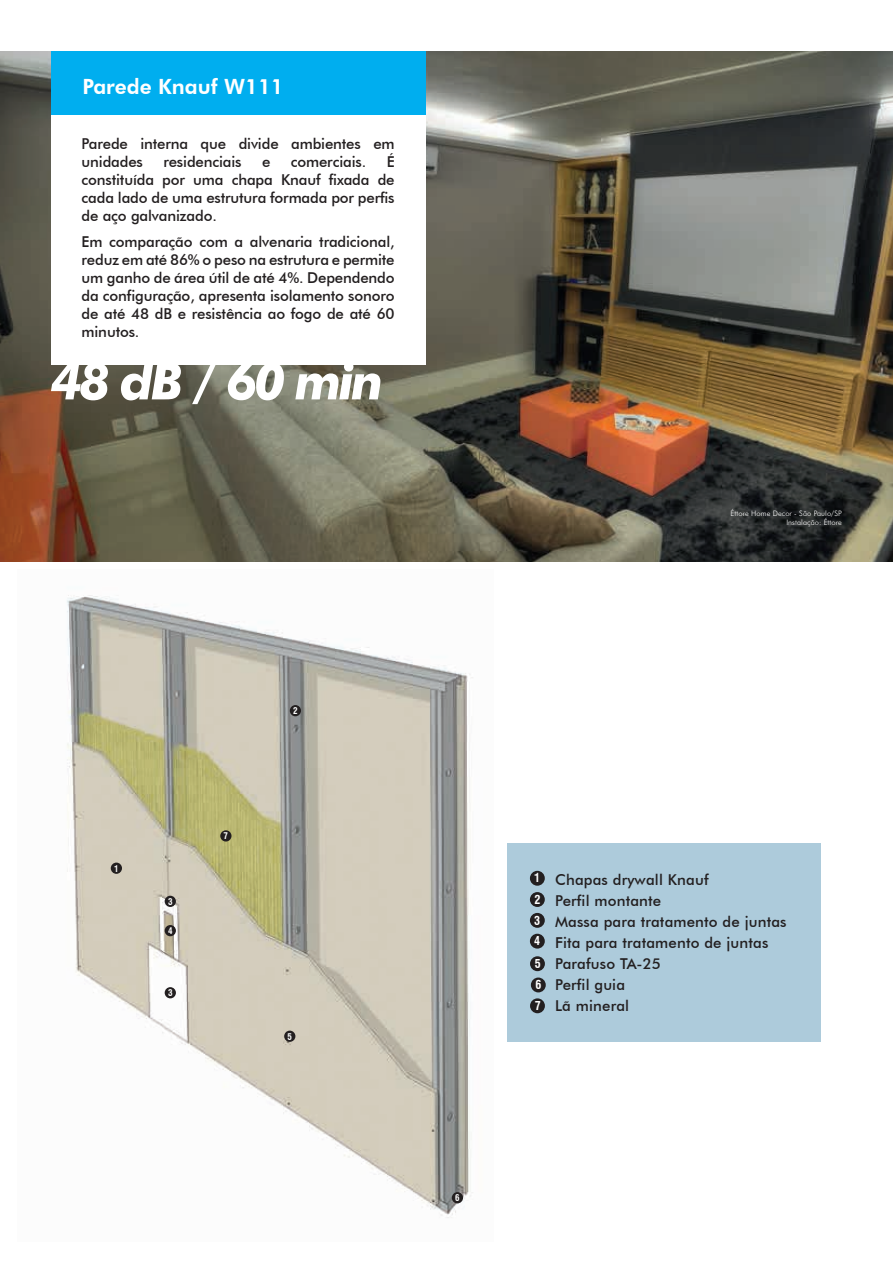
<style>
.page{position:relative;width:893px;height:1263px;background:#fff}
.page>*{position:absolute;margin:0;border:0;box-sizing:border-box;transform-origin:0 0}
.t1{font:italic 700 51px "Futura BT";letter-spacing:-.06em;color:#fff}
.t2{font:800 21px "Futura BT";color:#fff}
.t3{font:500 15px/18px "Futura BT";letter-spacing:-.01em;color:#231f20;text-align:justify}
.t4{font:500 15px/21px "Futura BT";letter-spacing:.01em;color:#231f20}
.t5{font:700 condensed 12px/21.3px "Swiss 721 BT";color:#fff;text-align:justify}
.t6{font:700 condensed 9px "Swiss 721 BT";color:#fff}
.t7{font:300 7.5px/9px "Futura BT";letter-spacing:.01em;color:#fff;text-align:right}
</style>
<div class="page">
<img style="left:67px;top:595px;width:406px;height:623px">
<div style="left:111px;top:862px;width:11px;height:12px;background:#231f20;border-radius:50%"></div>
<div style="left:290px;top:705px;width:11px;height:11px;background:#231f20;border-radius:50%"></div>
<div style="left:165px;top:987px;width:11px;height:11px;background:#231f20;border-radius:50%"></div>
<div style="left:165px;top:925px;width:11px;height:11px;background:#231f20;border-radius:50%"></div>
<div style="left:284px;top:1030px;width:11px;height:12px;background:#231f20;border-radius:50%"></div>
<div style="left:452px;top:1192px;width:11px;height:11px;background:#231f20;border-radius:50%"></div>
<div style="left:220px;top:830px;width:11px;height:11px;background:#231f20;border-radius:50%"></div>
<div style="left:165px;top:896px;width:11px;height:11px;background:#231f20;border-radius:50%"></div>
<img style="left:0;top:51px;width:893px;height:510px">
<div style="left:508px;top:843px;width:313px;height:199px;background:#adcbdb"></div>
<div style="left:530px;top:934px;width:15px;height:14px;background:#231f20;border-radius:50%"></div>
<div style="left:530px;top:913px;width:15px;height:15px;background:#231f20;border-radius:50%"></div>
<div style="left:530px;top:892px;width:15px;height:15px;background:#231f20;border-radius:50%"></div>
<div style="left:530px;top:871px;width:15px;height:15px;background:#231f20;border-radius:50%"></div>
<div style="left:530px;top:956px;width:15px;height:15px;background:#231f20;border-radius:50%"></div>
<div style="left:531px;top:977px;width:15px;height:15px;background:#231f20;border-radius:50%"></div>
<div style="left:530px;top:998px;width:15px;height:15px;background:#231f20;border-radius:50%"></div>
<div style="left:51px;top:115px;width:374px;height:250px;background:#fff"></div>
<div style="left:51px;top:51px;width:374px;height:64px;background:#00aeef"></div>
<h2 class="t2" style="left:82px;top:73px;width:203px">Parede Knauf W111</h2>
<p class="t3" style="left:82px;top:134px;width:315px">Parede interna que divide ambientes em unidades</p>
<p class="t3" style="left:82px;top:152px;width:315px;text-indent:305px">É constituída por uma chapa Knauf fixada de cada lado de uma estrutura formada por perfis de aço galvanizado.</p>
<p class="t3" style="left:82px;top:233px;width:315px">Em comparação com a alvenaria tradicional, reduz em até 86% o peso na estrutura e permite um ganho de área útil de até 4%. Dependendo da configuração, apresenta isolamento sonoro de até 48 dB e resistência ao fogo de até 60 minutos.</p>
<h1 class="t1" style="left:51px;top:350px;width:334px">48 dB / 60 min</h1>
<p class="t3" style="left:163px;top:152px;width:80px">residenciais</p>
<p class="t3" style="left:262px;top:152px;width:10px">e</p>
<p class="t3" style="left:291px;top:152px;width:77px">comerciais.</p>
<p class="t6" style="left:114px;top:863px;width:6px">1</p>
<p class="t6" style="left:168px;top:896px;width:6px">3</p>
<p class="t6" style="left:168px;top:925px;width:6px">4</p>
<p class="t6" style="left:168px;top:987px;width:6px">3</p>
<p class="t6" style="left:224px;top:831px;width:6px">7</p>
<p class="t6" style="left:293px;top:705px;width:6px">2</p>
<p class="t6" style="left:288px;top:1031px;width:6px">5</p>
<p class="t6" style="left:455px;top:1192px;width:6px">6</p>
<p class="t7" style="left:731px;top:509px;width:113px">Éttore Home Decor - São Paulo/SP<br>Instalação: Éttore</p>
<p class="t5" style="left:534px;top:867px;width:7px">1</p>
<p class="t5" style="left:534px;top:889px;width:7px">2</p>
<p class="t5" style="left:534px;top:909px;width:7px">3</p>
<p class="t5" style="left:534px;top:930px;width:7px">4</p>
<p class="t5" style="left:535px;top:953px;width:8px">5<br>6<br>7</p>
<p class="t4" style="left:555px;top:869px;width:233px">Chapas drywall Knauf<br>Perfil montante<br>Massa para tratamento de juntas<br>Fita para tratamento de juntas<br>Parafuso TA-25<br>Perfil guia<br>Lã mineral</p>
</div>
